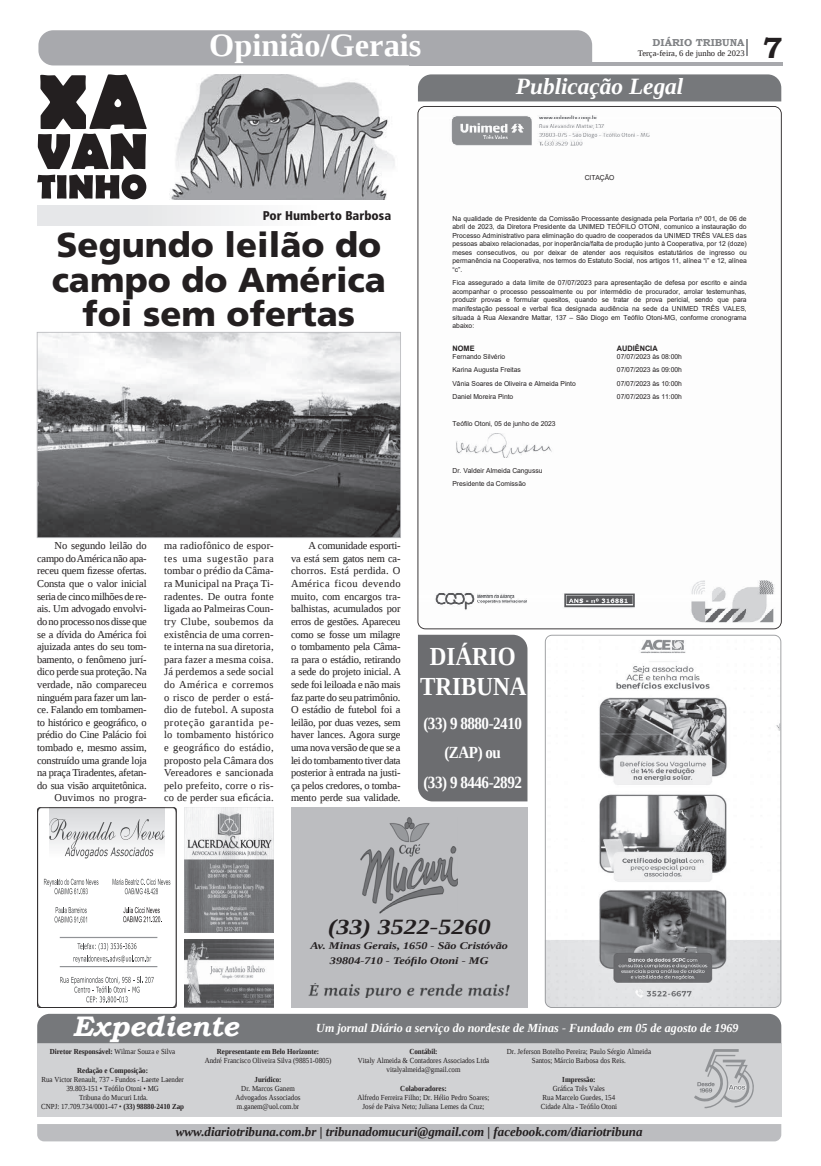
<style>
.page{position:relative;width:821px;height:1166px;background:#fff}
.page>*{position:absolute;margin:0;border:0;box-sizing:border-box;transform-origin:0 0}
.t1{font:900 34.56px/34.1px "Frutiger LT Std";color:#231f20;text-align:center}
.t2{font:700 32.38px "Liberation Serif";color:#fff}
.t3{font:700 29.31px "Bookman Old Style";color:#231f20}
.t4{font:italic 700 28.26px "Bookman Old Style";color:#fff}
.t5{font:700 25.99px/29.3px "Liberation Serif";color:#fff;text-align:center;scale:.89 1}
.t6{font:italic 700 23.28px "Liberation Serif";color:#fff}
.t7{font:italic 700 21.79px "Liberation Serif";color:#231f20;scale:1.2 1}
.t8{font:700 16.89px/29.3px "Liberation Serif";letter-spacing:-.03em;color:#fff;text-align:center;scale:.89 1}
.t9{font:italic 700 12.95px "Liberation Serif";color:#231f20}
.t10{font:900 condensed 12.69px "Frutiger LT Std";color:#231f20}
.t11{font:italic 700 12.34px "Liberation Serif";color:#fff}
.t12{font:10.5px/12.6px "Liberation Serif";letter-spacing:-.02em;color:#231f20;text-align:justify}
.t13{font:italic 700 10.24px/14.9px "Liberation Serif";color:#231f20;text-align:center;scale:1.2 1}
.t14{font:700 10.06px "Bookman Old Style";color:#808285}
.t15{font:8.4px "Liberation Serif";color:#231f20}
.t16{font:7.7px/9.2px "Liberation Serif";color:#231f20;text-align:center;scale:.91 1}
.t17{font:700 7.7px "Liberation Serif";color:#231f20;scale:.91 1}
.t18{font:7.52px "Arial";color:#231f20}
.t19{font:6.91px/8.6px "Arial";color:#231f20;text-align:justify}
.s1{font-weight:400}
.s2{font-weight:700}
</style>
<div class="page">
<hr style="left:409px;top:62px;width:374px;height:3px;background:#a8a9ad">
<div style="left:38px;top:30px;width:554px;height:35px;background:#a8a9ad"></div>
<svg style="left:747px;top:39px;width:1px;height:17px"></svg>
<div style="left:37px;top:1124px;width:744px;height:17px;background:#bcbdc0"></div>
<div style="left:418px;top:74px;width:363px;height:27px;background:#76787b"></div>
<div style="left:37px;top:1043px;width:744px;height:73px;background:#d1d2d4"></div>
<div style="left:37px;top:1014px;width:744px;height:29px;background:#76787b"></div>
<svg style="left:694px;top:1049px;width:60px;height:59px"></svg>
<svg style="left:37px;top:807px;width:140px;height:201px"></svg>
<svg style="left:184px;top:807px;width:90px;height:125px"></svg>
<img style="left:184px;top:939px;width:90px;height:69px">
<div style="left:291px;top:807px;width:236px;height:201px;background:#bcbdc0"></div>
<img style="left:361px;top:817px;width:97px;height:97px">
<img style="left:308px;top:984px;width:202px;height:14px">
<div style="left:418px;top:635px;width:109px;height:166px;background:#6c6d70"></div>
<svg style="left:545px;top:635px;width:236px;height:373px"></svg>
<svg style="left:37px;top:332px;width:364px;height:206px"></svg>
<svg style="left:417px;top:106px;width:365px;height:523px"></svg>
<div style="left:37px;top:206px;width:364px;height:19px;background:linear-gradient(to right,#e0e2e4,#fff)"></div>
<svg style="left:37px;top:74px;width:110px;height:125px"></svg>
<img style="left:169px;top:74px;width:226px;height:125px">
<h2 class="t2" style="left:209px;top:24px;width:214px">Opinião/Gerais</h2>
<p class="t14" style="left:653px;top:35px;width:93px">DIÁRIO TRIBUNA</p>
<p class="t15" style="left:638px;top:48px;width:108px">Terça-feira, 6 de junho de 2023</p>
<h3 class="t6" style="left:516px;top:71px;width:169px">Publicação Legal</h3>
<h3 class="t3" style="left:763px;top:27px;width:21px">7</h3>
<p class="t10" style="left:263px;top:208px;width:130px">Por Humberto Barbosa</p>
<h1 class="t1" style="left:52px;top:228px;width:336px">Segundo leilão do campo do América foi sem ofertas</h1>
<p class="t19" style="left:585px;top:173px;width:31px">CITAÇÃO</p>
<p class="t19" style="left:453px;top:214px;width:296px">Na qualidade de Presidente da Comissão Processante designada pela Portaria nº 001, de 06 de abril de 2023, da Diretora Presidente da UNIMED TEÓFILO OTONI, comunico a instauração do Processo Administrativo para eliminação do quadro de cooperados da UNIMED TRÊS VALES das pessoas abaixo relacionadas, por inoperância/falta de produção junto à Cooperativa, por 12 (doze) meses consecutivos, ou por deixar de atender aos requisitos estatutários de ingresso ou permanência na Cooperativa, nos termos do Estatuto Social, nos artigos 11, alínea “i” e 12, alínea “c”.</p>
<p class="t19" style="left:453px;top:279px;width:296px">Fica assegurado a data limite de 07/07/2023 para apresentação de defesa por escrito e ainda acompanhar o processo pessoalmente ou por intermédio de procurador, arrolar testemunhas, produzir provas e formular quesitos, quando se tratar de prova pericial, sendo que para manifestação pessoal e verbal fica designada audiência na sede da UNIMED TRÊS VALES, situada à Rua Alexandre Mattar, 137 – São Diogo em Teófilo Otoni-MG, conforme cronograma abaixo:</p>
<p class="t18" style="left:453px;top:343px;width:24px">NOME</p>
<p class="t18" style="left:617px;top:343px;width:42px">AUDIÊNCIA</p>
<p class="t19" style="left:453px;top:352px;width:54px">Fernando Silvério</p>
<p class="t19" style="left:617px;top:352px;width:67px">07/07/2023 às 08:00h</p>
<p class="t19" style="left:453px;top:366px;width:70px">Karina Augusta Freitas</p>
<p class="t19" style="left:617px;top:366px;width:67px">07/07/2023 às 09:00h</p>
<p class="t19" style="left:453px;top:379px;width:125px">Vânia Soares de Oliveira e Almeida Pinto</p>
<p class="t19" style="left:617px;top:379px;width:67px">07/07/2023 às 10:00h</p>
<p class="t19" style="left:453px;top:393px;width:62px">Daniel Moreira Pinto</p>
<p class="t19" style="left:617px;top:393px;width:67px">07/07/2023 às 11:00h</p>
<p class="t19" style="left:453px;top:420px;width:105px">Teófilo Otoni, 05 de junho de 2023</p>
<p class="t19" style="left:453px;top:463px;width:91px;line-height:13.6px">Dr. Valdeir Almeida Cangussu<br>Presidente da Comissão</p>
<p class="t12" style="left:37px;top:539px;width:111px;text-align:right">No segundo leilão do campo do América não apa&shy;receu quem fizesse ofertas.<br>Consta que o valor inicial seria de cinco milhões de re&shy;ais. Um advogado envolvi&shy;do no processo nos disse que se a dívida do América foi ajuizada antes do seu tom&shy;bamento, o fenômeno jurí&shy;dico perde sua proteção. Na verdade, não compareceu ninguém para fazer um lan&shy;ce. Falando em tombamen&shy;to histórico e geográfico, o prédio do Cine Palácio foi tombado e, mesmo assim, construído uma grande loja na praça Tiradentes, afetan&shy;do sua visão arquitetônica.<br>Ouvimos no progra-</p>
<p class="t12" style="left:164px;top:539px;width:111px">ma radiofônico de espor&shy;tes uma sugestão para tombar o prédio da Câma&shy;ra Municipal na Praça Ti&shy;radentes. De outra fonte ligada ao Palmeiras Coun&shy;try Clube, soubemos da existência de uma corren&shy;te interna na sua diretoria, para fazer a mesma coisa.<br>Já perdemos a sede social do América e corremos o risco de perder o está&shy;dio de futebol. A suposta proteção garantida pe&shy;lo tombamento histórico e geográfico do estádio, proposto pela Câmara dos Vereadores e sancionada pelo prefeito, corre o ris&shy;co de perder sua eficácia.</p>
<p class="t12" style="left:291px;top:539px;width:112px;text-indent:17px">A comunidade esporti&shy;va está sem gatos nem ca&shy;chorros. Está perdida. O América ficou devendo muito, com encargos tra&shy;balhistas, acumulados por erros de gestões. Apareceu como se fosse um milagre o tombamento pela Câma&shy;ra para o estádio, retirando a sede do projeto inicial. A sede foi leiloada e não mais faz parte do seu patrimônio.<br>O estádio de futebol foi a leilão, por duas vezes, sem haver lances. Agora surge uma nova versão de que se a lei do tombamento tiver data posterior à entrada na justi&shy;ça pelos credores, o tomba&shy;mento perde sua validade.</p>
<h3 class="t5" style="left:420px;top:642px;width:121px">DIÁRIO<br>TRIBUNA</h3>
<h3 class="t8" style="left:423px;top:708px;width:112px">(33) 9 8880-2410 (ZAP) ou<br>(33) 9 8446-2892</h3>
<h3 class="t7" style="left:328px;top:913px;width:137px">(33) 3522-5260</h3>
<p class="t13" style="left:311px;top:938px;width:166px">Av. Minas Gerais, 1650 - São Cristóvão<br>39804-710 - Teófilo Otoni - MG</p>
<h3 class="t4" style="left:73px;top:1005px;width:167px">Expediente</h3>
<p class="t11" style="left:316px;top:1020px;width:424px">Um jornal Diário a serviço do nordeste de Minas - Fundado em 05 de agosto de 1969</p>
<p class="t17" style="left:50px;top:1046px;width:139px">Diretor Responsável: <span class="s1">Wilmar Souza e Silva</span></p>
<p class="t17" style="left:77px;top:1065px;width:79px">Redação e Composição:</p>
<p class="t16" style="left:41px;top:1074px;width:159px">Rua Victor Renault, 737 - Fundos - Laerte Laender 39.803-151 • Teófilo Otoni • MG<br>Tribuna do Mucuri Ltda.<br>CNPJ: 17.709.734/0001-47 • <span class="s2">(33) 98880-2410 Zap</span></p>
<p class="t16" style="left:507px;top:1047px;width:160px">Dr. Jeferson Botelho Pereira; Paulo Sérgio Almeida<br>Santos; Márcio Barbosa dos Reis.</p>
<p class="t17" style="left:562px;top:1074px;width:38px">Impressão:</p>
<p class="t16" style="left:541px;top:1084px;width:85px">Gráfica Três Vales<br>Rua Marcelo Guedes, 154<br>Cidade Alta - Teófilo Otoni</p>
<p class="t17" style="left:409px;top:1046px;width:33px">Contábil:</p>
<p class="t16" style="left:358px;top:1056px;width:146px">Vitaly Almeida &amp; Contadores Associados Ltda vitalyalmeida@gmail.com</p>
<p class="t17" style="left:400px;top:1083px;width:52px">Colaboradores:</p>
<p class="t16" style="left:358px;top:1093px;width:147px">Alfredo Ferreira Filho; Dr. Hélio Pedro Soares;<br>José de Paiva Neto; Juliana Lemes da Cruz;</p>
<p class="t17" style="left:217px;top:1046px;width:114px">Representante em Belo Horizonte:</p>
<p class="t16" style="left:205px;top:1056px;width:141px">André Francisco Oliveira Silva (98851-0805)</p>
<p class="t17" style="left:255px;top:1074px;width:31px">Jurídico:</p>
<p class="t16" style="left:236px;top:1083px;width:73px">Dr. Marcos Ganem<br>Advogados Associados m.ganem@uol.com.br</p>
<p class="t9" style="left:176px;top:1123px;width:468px">www.diariotribuna.com.br | tribunadomucuri@gmail.com | facebook.com/diariotribuna</p>
</div>
